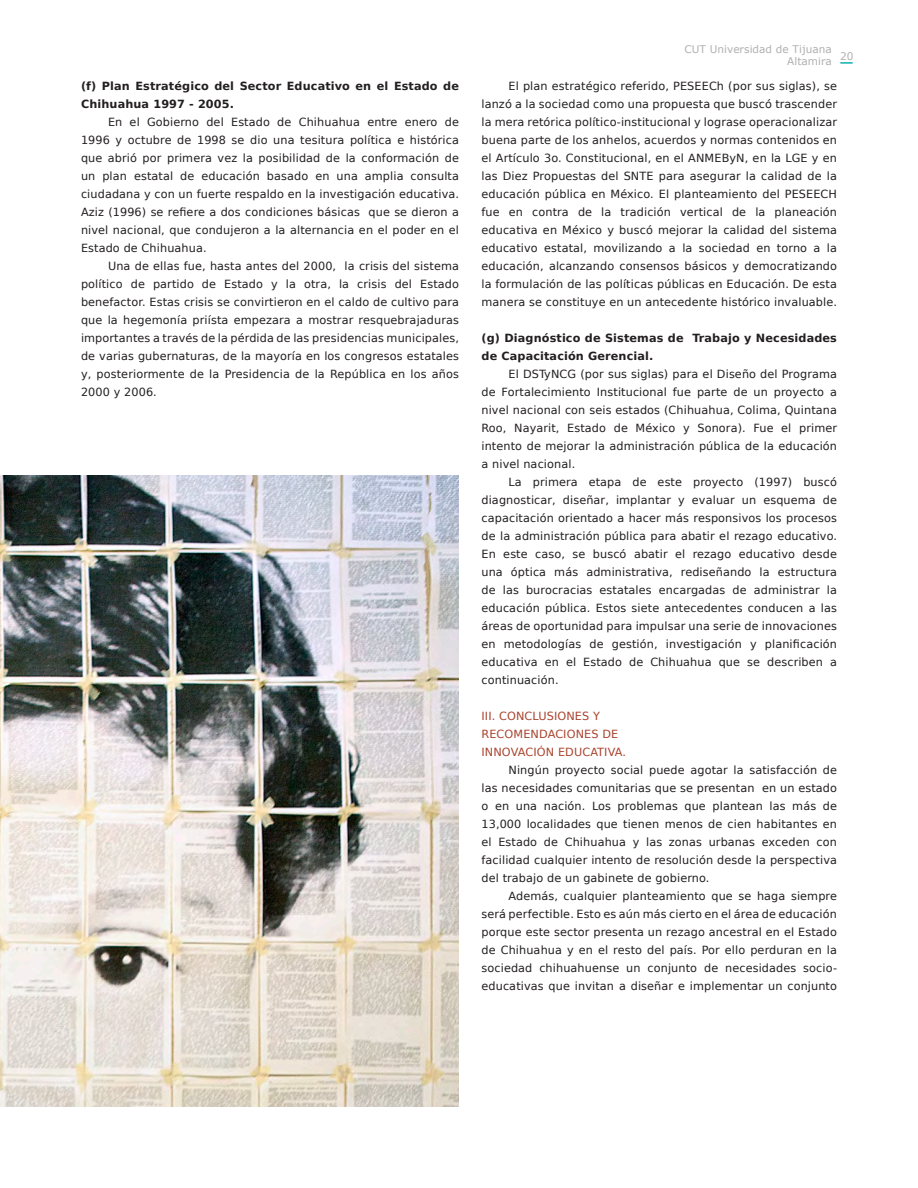
<style>
.page{position:relative;width:918px;height:1188px;background:#fff}
.page>*{position:absolute;margin:0;border:0;box-sizing:border-box;transform-origin:0 0}
.t1{font:11.25px/18px "Bitstream Vera Sans";letter-spacing:.01em;color:#231f20;text-align:justify}
.t2{font:700 11.25px/18px "Bitstream Vera Sans";letter-spacing:.01em;color:#231f20}
.t3{font:11.25px "Bitstream Vera Sans";letter-spacing:.01em;color:#a8422d}
.t4{font:10.5px "Verdana";letter-spacing:.005em;color:#b0b0b0}
</style>
<div class="page">
<svg style="left:840px;top:62px;width:13px;height:2px"></svg>
<img style="left:0;top:475px;width:459px;height:632px">
<p class="t2" style="left:81px;top:77px;width:380px">(f) Plan Estratégico del Sector Educativo en el Estado de<br>Chihuahua 1997 - 2005.</p>
<p class="t1" style="left:81px;top:113px;width:380px;text-indent:27px">En el Gobierno del Estado de Chihuahua entre enero de 1996 y octubre de 1998 se dio una tesitura política e histórica que abrió por primera vez la posibilidad de la conformación de un plan estatal de educación basado en una amplia consulta ciudadana y con un fuerte respaldo en la investigación educativa.<br>Aziz (1996) se refiere a dos condiciones básicas que se dieron a nivel nacional, que condujeron a la alternancia en el poder en el Estado de Chihuahua.</p>
<p class="t1" style="left:81px;top:257px;width:380px;text-indent:27px">Una de ellas fue, hasta antes del 2000, la crisis del sistema político de partido de Estado y la otra, la crisis del Estado benefactor. Estas crisis se convirtieron en el caldo de cultivo para que la hegemonía priísta empezara a mostrar resquebrajaduras importantes a través de la pérdida de las presidencias municipales, de varias gubernaturas, de la mayoría en los congresos estatales y, posteriormente de la Presidencia de la República en los años 2000 y 2006.</p>
<p class="t4" style="left:684px;top:42px;width:149px">CUT Universidad de Tijuana</p>
<p class="t4" style="left:787px;top:54px;width:46px">Altamira</p>
<p class="t4" style="left:840px;top:49px;width:15px">20</p>
<p class="t1" style="left:482px;top:77px;width:357px;text-indent:27px">El plan estratégico referido, PESEECh (por sus siglas), se lanzó a la sociedad como una propuesta que buscó trascender la mera retórica político-institucional y lograse operacionalizar buena parte de los anhelos, acuerdos y normas contenidos en el Artículo 3o. Constitucional, en el ANMEByN, en la LGE y en las Diez Propuestas del SNTE para asegurar la calidad de la educación pública en México. El planteamiento del PESEECH fue en contra de la tradición vertical de la planeación educativa en México y buscó mejorar la calidad del sistema educativo estatal, movilizando a la sociedad en torno a la educación, alcanzando consensos básicos y democratizando la formulación de las políticas públicas en Educación. De esta manera se constituye en un antecedente histórico invaluable.</p>
<p class="t2" style="left:482px;top:329px;width:357px">(g) Diagnóstico de Sistemas de Trabajo y Necesidades de Capacitación Gerencial.</p>
<p class="t1" style="left:482px;top:365px;width:357px;text-indent:27px">El DSTyNCG (por sus siglas) para el Diseño del Programa de Fortalecimiento Institucional fue parte de un proyecto a nivel nacional con seis estados (Chihuahua, Colima, Quintana Roo, Nayarit, Estado de México y Sonora). Fue el primer intento de mejorar la administración pública de la educación a nivel nacional.</p>
<p class="t1" style="left:482px;top:473px;width:357px;text-indent:27px">La primera etapa de este proyecto (1997) buscó diagnosticar, diseñar, implantar y evaluar un esquema de capacitación orientado a hacer más responsivos los procesos de la administración pública para abatir el rezago educativo.<br>En este caso, se buscó abatir el rezago educativo desde una óptica más administrativa, rediseñando la estructura de las burocracias estatales encargadas de administrar la educación pública. Estos siete antecedentes conducen a las áreas de oportunidad para impulsar una serie de innovaciones en metodologías de gestión, investigación y planificación educativa en el Estado de Chihuahua que se describen a continuación.</p>
<p class="t3" style="left:482px;top:710px;width:120px">III. CONCLUSIONES Y</p>
<p class="t3" style="left:482px;top:728px;width:138px">RECOMENDACIONES DE</p>
<p class="t3" style="left:482px;top:746px;width:146px">INNOVACIÓN EDUCATIVA.</p>
<p class="t1" style="left:482px;top:761px;width:357px;text-indent:27px">Ningún proyecto social puede agotar la satisfacción de las necesidades comunitarias que se presentan en un estado o en una nación. Los problemas que plantean las más de 13,000 localidades que tienen menos de cien habitantes en el Estado de Chihuahua y las zonas urbanas exceden con facilidad cualquier intento de resolución desde la perspectiva del trabajo de un gabinete de gobierno.</p>
<p class="t1" style="left:482px;top:887px;width:357px;text-indent:27px">Además, cualquier planteamiento que se haga siempre será perfectible. Esto es aún más cierto en el área de educación porque este sector presenta un rezago ancestral en el Estado de Chihuahua y en el resto del país. Por ello perduran en la sociedad chihuahuense un conjunto de necesidades socio&shy;educativas que invitan a diseñar e implementar un conjunto</p>
</div>
